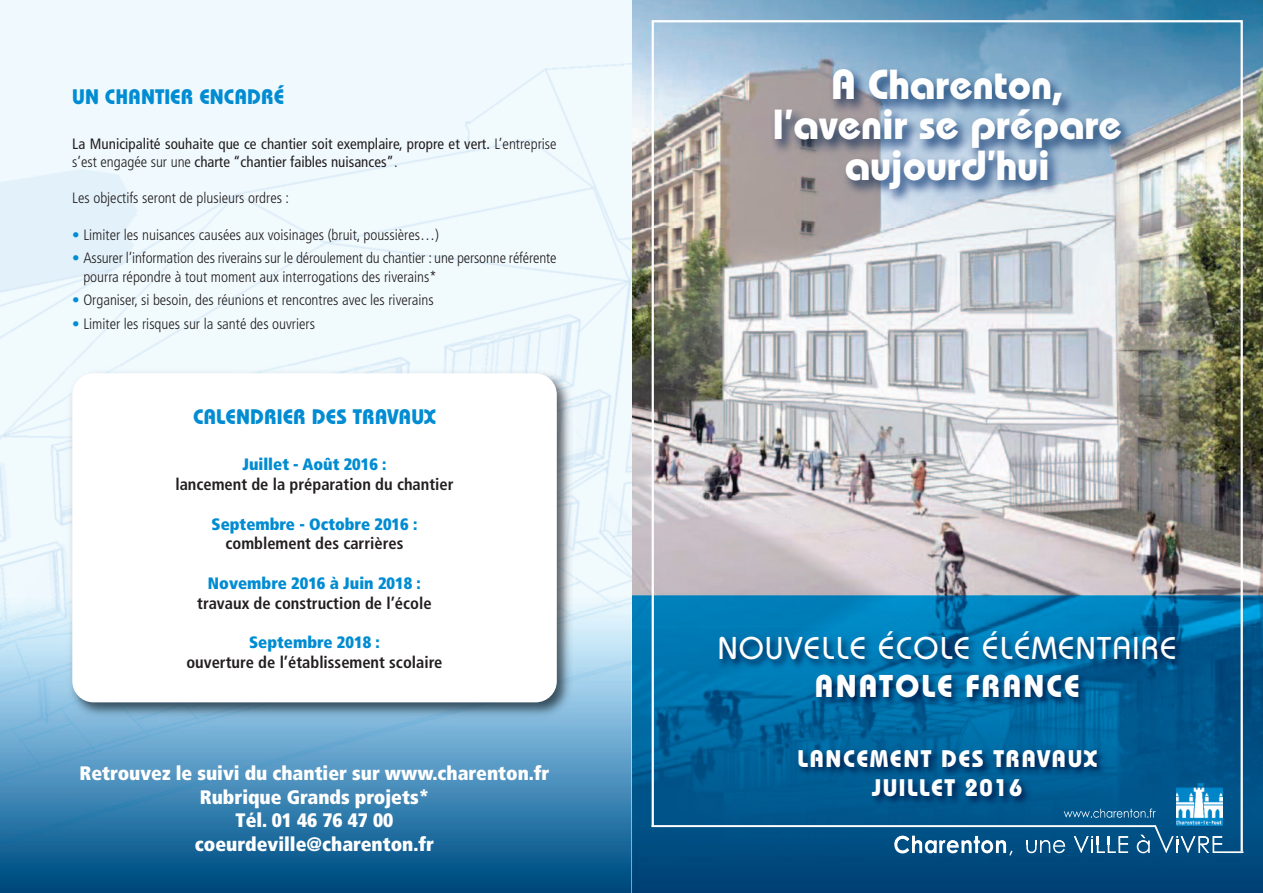
<style>
.page{position:relative;width:1263px;height:893px;background:#fff}
.page>*{position:absolute;margin:0;border:0;box-sizing:border-box;transform-origin:0 0}
.t1{font:700 42px/40.5px "Bauhaus";color:#fff;text-align:center}
.t2{font:500 31.5px "Bauhaus";letter-spacing:.06em;color:#fff}
.t3{font:700 31.5px "Bauhaus";letter-spacing:.06em;color:#fff}
.t4{font:700 24px/28.8px "Bauhaus";letter-spacing:.06em;color:#fff;text-align:center}
.t5{font:700 21px "Bauhaus";color:#008cd2}
.t6{font:900 condensed 19.5px/23.4px "Frutiger";color:#fff;text-align:center}
.t7{font:700 condensed 16.5px "Frutiger";color:#231f20}
.t8{font:900 condensed 16.5px "Frutiger";color:#008cd2}
.t9{font:300 condensed 15px/18.5px "Frutiger";color:#231f20}
.t10{font:condensed 15px/18px "Frutiger";color:#231f20}
.s1{font-weight:300}
.s2{color:#008cd2}
</style>
<div class="page">
<img style="left:631px;top:0;width:632px;height:893px">
<img style="left:631px;top:627px;width:632px;height:217px">
<div style="left:0;top:0;width:631px;height:893px;background:#f0f9fd"></div>
<img style="left:0;top:63px;width:631px;height:532px">
<img style="left:0;top:595px;width:631px;height:298px">
<img style="left:625px;top:58px;width:638px;height:169px">
<img style="left:650px;top:19px;width:594px;height:835px">
<svg style="left:651px;top:784px;width:592px;height:72px;background:#166293"></svg>
<img style="left:66px;top:366px;width:510px;height:356px">
<div style="left:72px;top:373px;width:485px;height:329px;background:#fff;border-radius:21px"></div>
<h3 class="t5" style="left:72px;top:89px;width:214px">UN CHANTIER ENCADRÉ</h3>
<p class="t10" style="left:72px;top:136px;width:486px">La Municipalité souhaite que ce chantier soit exemplaire, propre et vert. <span class="s1">L’entreprise s’est engagée sur une</span> charte “chantier faibles nuisances”<span class="s1">.</span></p>
<p class="t9" style="left:72px;top:190px;width:218px">Les objectifs seront de plusieurs ordres :</p>
<p class="t9" style="left:72px;top:226px;width:368px"><span class="s2">•</span> Limiter les nuisances causées aux voisinages (bruit, poussières…)</p>
<p class="t9" style="left:83px;top:250px;width:475px;text-indent:-11px"><span class="s2">•</span> Assurer l’information des riverains sur le déroulement du chantier : une personne référente pourra répondre à tout moment aux interrogations des riverains*</p>
<p class="t9" style="left:72px;top:292px;width:363px"><span class="s2">•</span> Organiser, si besoin, des réunions et rencontres avec les riverains</p>
<p class="t9" style="left:72px;top:315px;width:244px"><span class="s2">•</span> Limiter les risques sur la santé des ouvriers</p>
<h3 class="t5" style="left:193px;top:409px;width:244px">CALENDRIER DES TRAVAUX</h3>
<p class="t8" style="left:242px;top:458px;width:146px">Juillet - Août 2016 :</p>
<p class="t7" style="left:175px;top:478px;width:280px">lancement de la préparation du chantier</p>
<p class="t8" style="left:212px;top:517px;width:207px">Septembre - Octobre 2016 :</p>
<p class="t7" style="left:225px;top:537px;width:179px">comblement des carrières</p>
<p class="t8" style="left:208px;top:577px;width:214px">Novembre 2016 à Juin 2018 :</p>
<p class="t7" style="left:197px;top:596px;width:236px">travaux de construction de l’école</p>
<p class="t8" style="left:249px;top:636px;width:132px">Septembre 2018 :</p>
<p class="t7" style="left:186px;top:656px;width:258px">ouverture de l’établissement scolaire</p>
<h3 class="t6" style="left:79px;top:763px;width:471px">Retrouvez le suivi du chantier sur www.charenton.fr<br>Rubrique Grands projets*<br>Tél. 01 46 76 47 00<br>coeurdeville@charenton.fr</h3>
<h1 class="t1" style="left:772px;top:68px;width:351px">A Charenton, l’avenir se prépare aujourd’hui</h1>
<h2 class="t2" style="left:718px;top:637px;width:460px">NOUVELLE ÉCOLE ÉLÉMENTAIRE</h2>
<h2 class="t3" style="left:814px;top:675px;width:267px">ANATOLE FRANCE</h2>
<h3 class="t4" style="left:797px;top:747px;width:301px">LANCEMENT DES TRAVAUX<br>JUILLET 2016</h3>
</div>
